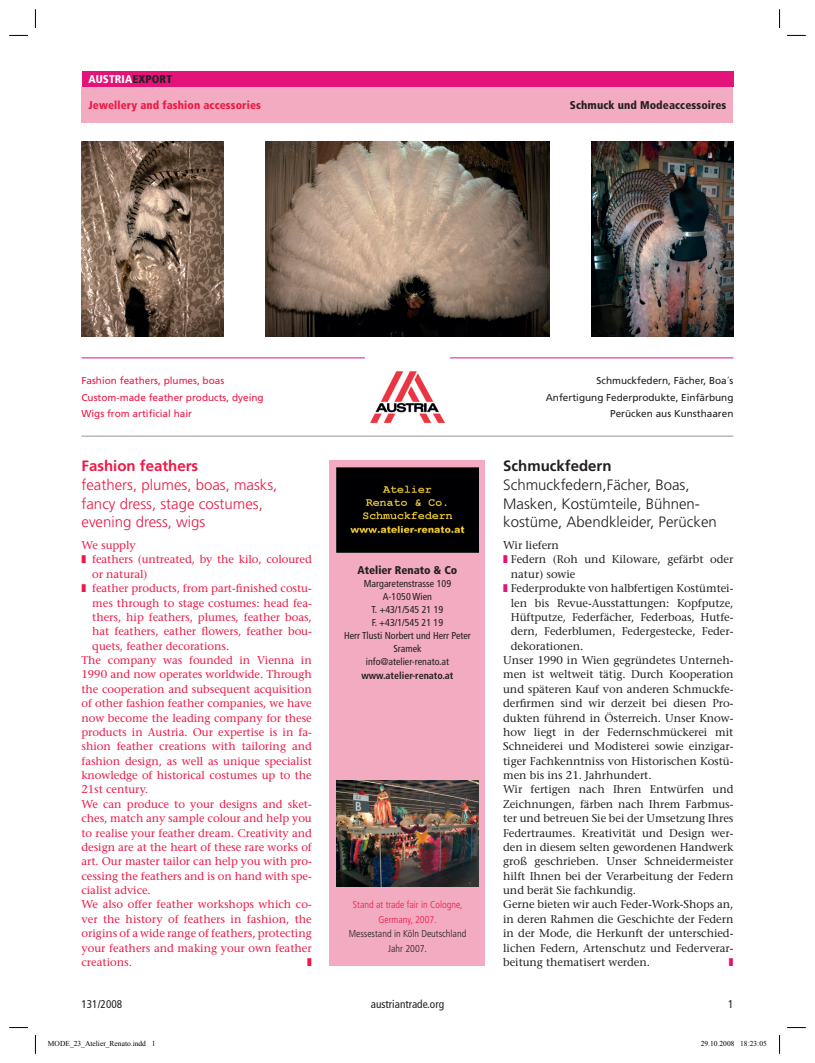
<style>
.page{position:relative;width:815px;height:1063px;background:#fff}
.page>*{position:absolute;margin:0;border:0;box-sizing:border-box;transform-origin:0 0}
.t1{font:300 15px/18.8px "Frutiger LT Std";color:#231f20}
.t2{font:300 15px/18.8px "Frutiger LT Std";color:#ed1845}
.t3{font:700 15px "Frutiger LT Std";color:#ed1845}
.t4{font:700 15px "Frutiger LT Std";color:#231f20}
.t5{font:500 11.25px "Stone Serif Std";letter-spacing:-.005em;color:#231f20}
.t6{font:500 11.25px "Stone Serif Std";letter-spacing:-.005em;color:#ed1845}
.t7{font:900 condensed 11.25px "Frutiger LT Std";letter-spacing:.01em;color:#231f20}
.t8{font:900 condensed 11.25px "Frutiger LT Std";letter-spacing:.01em;color:#ed1845}
.t9{font:condensed 11.25px "Frutiger LT Std";color:#231f20}
.t10{font:900 condensed 11.25px "Frutiger LT Std";letter-spacing:.01em;color:#fff}
.t11{font:condensed 10px/13.1px "Frutiger LT Std";color:#231f20;text-align:center}
.t12{font:10px/16.2px "Frutiger LT Std";color:#231f20;text-align:right}
.t13{font:10px/16.2px "Frutiger LT Std";color:#ed1845}
.t14{font:300 condensed 10px/14.4px "Frutiger LT Std";color:#ed1845;text-align:center}
.t15{font:300 condensed 10px/14.4px "Frutiger LT Std";color:#231f20;text-align:center}
.t16{font:700 condensed 10px "Frutiger LT Std";color:#231f20}
.t17{font:7.5px "Times New Roman";color:#000}
.s1{color:#231f20}
.s2{color:#e21379}
</style>
<div class="page">
<div style="left:81px;top:71px;width:652px;height:16px;background:#e21379"></div>
<div style="left:81px;top:87px;width:326px;height:35px;background:#f2abc1"></div>
<div style="left:407px;top:87px;width:326px;height:35px;background:#f2abc1"></div>
<hr style="left:81px;top:358px;width:284px;height:1px;background:#e21379">
<hr style="left:81px;top:436px;width:652px;height:1px;background:#939598">
<hr style="left:450px;top:358px;width:283px;height:1px;background:#e21379">
<img style="left:370px;top:371px;width:74px;height:52px">
<div style="left:330px;top:461px;width:155px;height:505px;background:#f2abc1"></div>
<img style="left:266px;top:142px;width:283px;height:195px">
<img style="left:592px;top:142px;width:141px;height:195px">
<img style="left:81px;top:142px;width:142px;height:195px">
<img style="left:337px;top:468px;width:141px;height:85px">
<img style="left:337px;top:780px;width:141px;height:106px">
<svg style="left:9px;top:35px;width:19px;height:1px"></svg>
<svg style="left:787px;top:35px;width:19px;height:1px"></svg>
<svg style="left:9px;top:1027px;width:19px;height:1px"></svg>
<svg style="left:787px;top:1027px;width:19px;height:1px"></svg>
<svg style="left:35px;top:9px;width:1px;height:19px"></svg>
<svg style="left:35px;top:1035px;width:1px;height:19px"></svg>
<svg style="left:779px;top:9px;width:1px;height:19px"></svg>
<svg style="left:779px;top:1035px;width:1px;height:19px"></svg>
<p class="t10" style="left:89px;top:72px;width:85px">AUSTRIA<span class="s1">EXPORT</span></p>
<p class="t8" style="left:89px;top:98px;width:174px">Jewellery and fashion accessories</p>
<p class="t7" style="left:570px;top:98px;width:158px">Schmuck und Modeaccessoires</p>
<p class="t13" style="left:81px;top:373px;width:184px">Fashion feathers, plumes, boas<br>Custom-made feather products, dyeing<br>Wigs from artificial hair</p>
<p class="t12" style="left:546px;top:373px;width:189px">Schmuckfedern, Fächer, Boa´s<br>Anfertigung Federprodukte, Einfärbung<br>Perücken aus Kunsthaaren</p>
<h1 class="t3" style="left:81px;top:457px;width:118px">Fashion feathers</h1>
<h1 class="t2" style="left:81px;top:476px;width:197px">feathers, plumes, boas, masks, fancy dress, stage costumes, evening dress, wigs</h1>
<p class="t6" style="left:81px;top:538px;width:56px">We supply</p>
<p class="t6" style="left:81px;top:553px;width:232px">❚ feathers (untreated, by the kilo, coloured</p>
<p class="t6" style="left:92px;top:567px;width:57px">or natural)</p>
<p class="t6" style="left:81px;top:582px;width:232px">❚ feather products, from part-finished costu-</p>
<p class="t6" style="left:92px;top:596px;width:221px">mes through to stage costumes: head fea-</p>
<p class="t6" style="left:92px;top:610px;width:221px">thers, hip feathers, plumes, feather boas,</p>
<p class="t6" style="left:92px;top:625px;width:221px">hat feathers, eather flowers, feather bou-</p>
<p class="t6" style="left:92px;top:639px;width:138px">quets, feather decorations.</p>
<p class="t6" style="left:81px;top:653px;width:232px">The company was founded in Vienna in</p>
<p class="t6" style="left:81px;top:668px;width:232px">1990 and now operates worldwide. Through</p>
<p class="t6" style="left:81px;top:682px;width:232px">the cooperation and subsequent acquisition</p>
<p class="t6" style="left:81px;top:697px;width:232px">of other fashion feather companies, we have</p>
<p class="t6" style="left:81px;top:711px;width:232px">now become the leading company for these</p>
<p class="t6" style="left:81px;top:725px;width:232px">products in Austria. Our expertise is in fa-</p>
<p class="t6" style="left:81px;top:740px;width:232px">shion feather creations with tailoring and</p>
<p class="t6" style="left:81px;top:754px;width:232px">fashion design, as well as unique specialist</p>
<p class="t6" style="left:81px;top:768px;width:232px">knowledge of historical costumes up to the</p>
<p class="t6" style="left:81px;top:783px;width:68px">21st century.</p>
<p class="t6" style="left:81px;top:797px;width:232px">We can produce to your designs and sket-</p>
<p class="t6" style="left:81px;top:812px;width:232px">ches, match any sample colour and help you</p>
<p class="t6" style="left:81px;top:826px;width:232px">to realise your feather dream. Creativity and</p>
<p class="t6" style="left:81px;top:840px;width:232px">design are at the heart of these rare works of</p>
<p class="t6" style="left:81px;top:855px;width:232px">art. Our master tailor can help you with pro-</p>
<p class="t6" style="left:81px;top:869px;width:232px">cessing the feathers and is on hand with spe-</p>
<p class="t6" style="left:81px;top:883px;width:71px">cialist advice.</p>
<p class="t6" style="left:81px;top:898px;width:232px">We also offer feather workshops which co-</p>
<p class="t6" style="left:81px;top:912px;width:232px">ver the history of feathers in fashion, the</p>
<p class="t6" style="left:81px;top:927px;width:232px">origins of a wide range of feathers, pro-tecting</p>
<p class="t6" style="left:81px;top:941px;width:232px">your feathers and making your own feather</p>
<p class="t6" style="left:81px;top:955px;width:52px">creations.</p>
<p class="t7" style="left:358px;top:563px;width:101px">Atelier Renato &amp; Co</p>
<p class="t11" style="left:344px;top:577px;width:128px">Margaretenstrasse 109<br>A-1050 Wien<br>T. +43/1/545 21 19<br>F. +43/1/545 21 19<br>Herr Tlusti Norbert und Herr Peter<br>Sramek<br>info@atelier-renato.at</p>
<p class="t16" style="left:361px;top:669px;width:94px">www.atelier-renato.at</p>
<p class="t14" style="left:353px;top:898px;width:111px">Stand at trade fair in Cologne,<br>Germany, 2007.</p>
<p class="t15" style="left:349px;top:927px;width:119px">Messestand in Köln Deutschland<br>Jahr 2007.</p>
<h1 class="t4" style="left:503px;top:457px;width:110px">Schmuckfedern</h1>
<h1 class="t1" style="left:503px;top:476px;width:215px">Schmuckfedern,Fächer, Boas,<br>Masken, Kostümteile, Bühnen&shy;kostüme, Abendkleider, Perücken</h1>
<p class="t5" style="left:503px;top:538px;width:57px">Wir liefern</p>
<p class="t5" style="left:503px;top:553px;width:232px"><span class="s2">❚</span> Federn (Roh und Kiloware, gefärbt oder</p>
<p class="t5" style="left:511px;top:567px;width:66px">natur) sowie</p>
<p class="t5" style="left:503px;top:582px;width:232px"><span class="s2">❚</span> Federprodukte von halbfertigen Kostümtei-</p>
<p class="t5" style="left:511px;top:596px;width:224px">len bis Revue-Ausstattungen: Kopfputze,</p>
<p class="t5" style="left:511px;top:610px;width:224px">Hüftputze, Federfächer, Federboas, Hutfe-</p>
<p class="t5" style="left:511px;top:625px;width:224px">dern, Federblumen, Federgestecke, Feder-</p>
<p class="t5" style="left:511px;top:639px;width:74px">dekorationen.</p>
<p class="t5" style="left:503px;top:653px;width:232px">Unser 1990 in Wien gegründetes Unterneh-</p>
<p class="t5" style="left:503px;top:668px;width:232px">men ist weltweit tätig. Durch Kooperation</p>
<p class="t5" style="left:503px;top:682px;width:232px">und späteren Kauf von anderen Schmuckfe-</p>
<p class="t5" style="left:503px;top:697px;width:232px">derfirmen sind wir derzeit bei diesen Pro-</p>
<p class="t5" style="left:503px;top:711px;width:232px">dukten führend in Österreich. Unser Know-</p>
<p class="t5" style="left:503px;top:725px;width:232px">how liegt in der Federnschmückerei mit</p>
<p class="t5" style="left:503px;top:740px;width:232px">Schneiderei und Modisterei sowie einzigar-</p>
<p class="t5" style="left:503px;top:754px;width:232px">tiger Fachkenntniss von Historischen Kostü-</p>
<p class="t5" style="left:503px;top:768px;width:150px">men bis ins 21. Jahrhundert.</p>
<p class="t5" style="left:503px;top:783px;width:232px">Wir fertigen nach Ihren Entwürfen und</p>
<p class="t5" style="left:503px;top:797px;width:232px">Zeichnungen, färben nach Ihrem Farbmus-</p>
<p class="t5" style="left:503px;top:812px;width:232px">ter und betreuen Sie bei der Umsetzung Ihres</p>
<p class="t5" style="left:503px;top:826px;width:232px">Federtraumes. Kreativität und Design wer-</p>
<p class="t5" style="left:503px;top:840px;width:232px">den in diesem selten gewordenen Handwerk</p>
<p class="t5" style="left:503px;top:855px;width:232px">groß geschrieben. Unser Schneidermeister</p>
<p class="t5" style="left:503px;top:869px;width:232px">hilft Ihnen bei der Verarbeitung der Federn</p>
<p class="t5" style="left:503px;top:883px;width:134px">und berät Sie fachkundig.</p>
<p class="t5" style="left:503px;top:898px;width:232px">Gerne bieten wir auch Feder-Work-Shops an,</p>
<p class="t5" style="left:503px;top:912px;width:232px">in deren Rahmen die Geschichte der Federn</p>
<p class="t5" style="left:503px;top:927px;width:232px">in der Mode, die Herkunft der unterschied-</p>
<p class="t5" style="left:503px;top:941px;width:232px">lichen Federn, Artenschutz und Federverar-</p>
<p class="t5" style="left:503px;top:955px;width:148px">beitung thematisert werden.</p>
<p class="t9" style="left:81px;top:998px;width:42px">131/2008</p>
<p class="t9" style="left:371px;top:998px;width:75px">austriantrade.org</p>
<p class="t17" style="left:48px;top:1039px;width:109px">MODE_23_Atelier_Renato.indd 1</p>
<p class="t17" style="left:701px;top:1039px;width:68px">29.10.2008 18:23:05</p>
</div>
